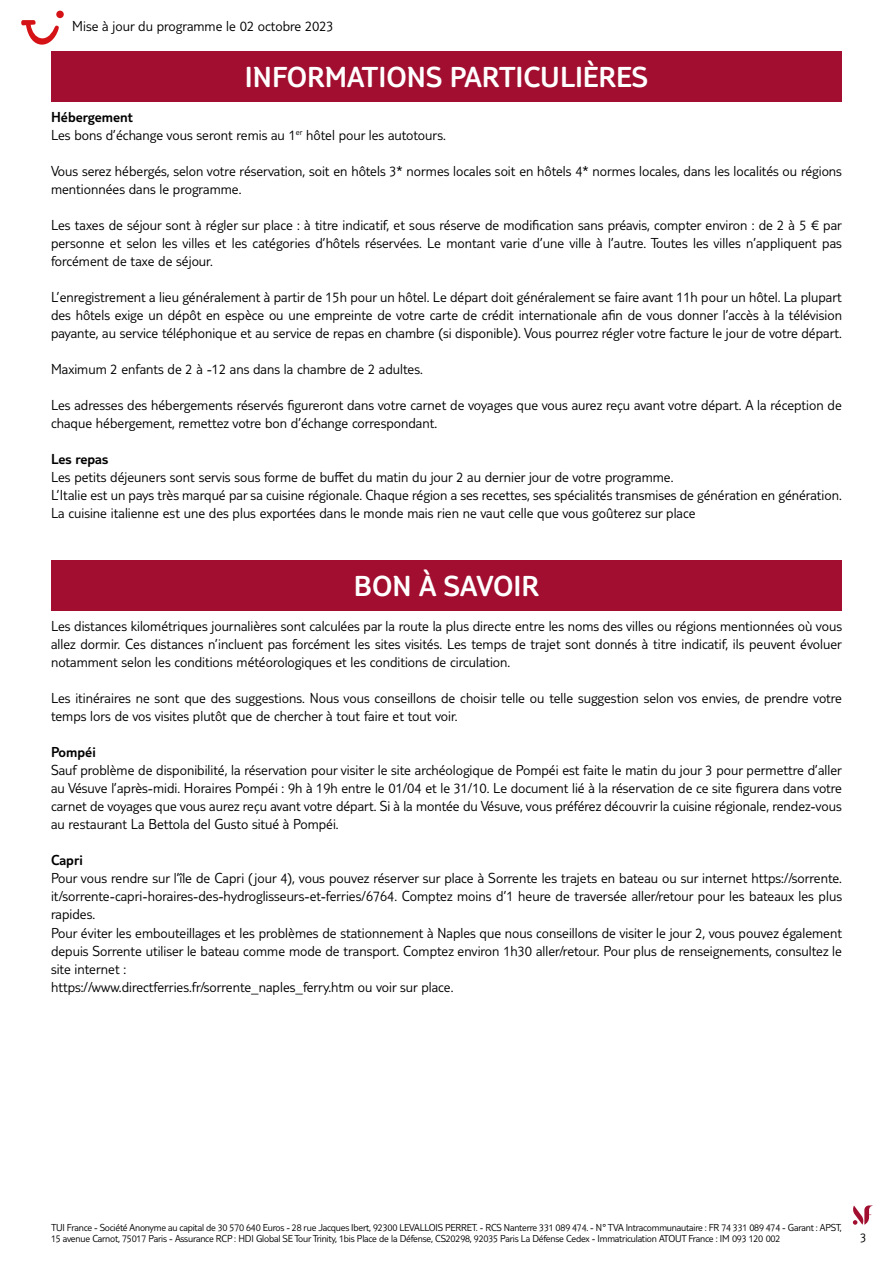
<style>
.page{position:relative;width:893px;height:1263px;background:#fff}
.page>*{position:absolute;margin:0;border:0;box-sizing:border-box;transform-origin:0 0}
.t1{font:300 30px "TUI Type";color:#fff}
.t2{font:300 15px/18px "TUI Type";color:#000}
.t3{font:300 15px "TUI Type";color:#000}
.t4{font:300 13.5px "TUI Type";color:#000}
.t5{font:300 10.5px/10.5px "TUI Type";letter-spacing:-.02em;color:#000}
.s1{font-style:inherit}
</style>
<div class="page">
<svg style="left:853px;top:1205px;width:20px;height:20px"></svg>
<div style="left:51px;top:51px;width:791px;height:51px;background:#a10e2f"></div>
<div style="left:51px;top:560px;width:791px;height:51px;background:#a10e2f"></div>
<svg style="left:21px;top:20px;width:38px;height:25px"></svg>
<div style="left:56px;top:11px;width:8px;height:7px;background:#d51317;border-radius:50%"></div>
<p class="t2" style="left:72px;top:17px;width:263px">Mise à jour du programme le 02 octobre 2023</p>
<h1 class="t1" style="left:245px;top:59px;width:405px">INFORMATIONS PARTICULIÈRES</h1>
<p class="t2" style="left:51px;top:108px;width:396px"><span class="s1">Hébergement<br></span>Les bons d’échange vous seront remis au 1<sup>er</sup> hôtel pour les autotours.</p>
<p class="t2" style="left:51px;top:162px;width:792px">Vous serez hébergés, selon votre réservation, soit en hôtels 3* normes locales soit en hôtels 4* normes locales, dans les localités ou régions mentionnées dans le programme.</p>
<p class="t2" style="left:51px;top:216px;width:793px;text-align:justify">Les taxes de séjour sont à régler sur place : à titre indicatif, et sous réserve de modification sans préavis, compter environ : de 2 à 5 € par personne et selon les villes et les catégories d’hôtels réservées. Le montant varie d’une ville à l’autre. Toutes les villes n’appliquent pas forcément de taxe de séjour.</p>
<p class="t2" style="left:51px;top:288px;width:792px;text-align:justify">L’enregistrement a lieu généralement à partir de 15h pour un hôtel. Le départ doit généralement se faire avant 11h pour un hôtel. La plupart des hôtels exige un dépôt en espèce ou une empreinte de votre carte de crédit internationale afin de vous donner l’accès à la télévision payante, au service téléphonique et au service de repas en chambre (si disponible). Vous pourrez régler votre facture le jour de votre départ.</p>
<p class="t2" style="left:51px;top:360px;width:373px">Maximum 2 enfants de 2 à -12 ans dans la chambre de 2 adultes.</p>
<p class="t2" style="left:51px;top:396px;width:792px">Les adresses des hébergements réservés figureront dans votre carnet de voyages que vous aurez reçu avant votre départ. A la réception de chaque hébergement, remettez votre bon d’échange correspondant.</p>
<p class="t3" style="left:51px;top:450px;width:59px">Les repas</p>
<p class="t2" style="left:51px;top:468px;width:792px">Les petits déjeuners sont servis sous forme de buffet du matin du jour 2 au dernier jour de votre programme.<br>L’Italie est un pays très marqué par sa cuisine régionale. Chaque région a ses recettes, ses spécialités transmises de génération en génération.<br>La cuisine italienne est une des plus exportées dans le monde mais rien ne vaut celle que vous goûterez sur place</p>
<h1 class="t1" style="left:354px;top:569px;width:187px">BON À SAVOIR</h1>
<p class="t2" style="left:51px;top:617px;width:792px;text-align:justify">Les distances kilométriques journalières sont calculées par la route la plus directe entre les noms des villes ou régions mentionnées où vous allez dormir. Ces distances n’incluent pas forcément les sites visités. Les temps de trajet sont donnés à titre indicatif, ils peuvent évoluer notamment selon les conditions météorologiques et les conditions de circulation.</p>
<p class="t2" style="left:51px;top:689px;width:792px">Les itinéraires ne sont que des suggestions. Nous vous conseillons de choisir telle ou telle suggestion selon vos envies, de prendre votre temps lors de vos visites plutôt que de chercher à tout faire et tout voir.</p>
<p class="t3" style="left:51px;top:744px;width:46px">Pompéi</p>
<p class="t2" style="left:51px;top:761px;width:792px;text-align:justify">Sauf problème de disponibilité, la réservation pour visiter le site archéologique de Pompéi est faite le matin du jour 3 pour permettre d’aller au Vésuve l’après-midi. Horaires Pompéi : 9h à 19h entre le 01/04 et le 31/10. Le document lié à la réservation de ce site figurera dans votre carnet de voyages que vous aurez reçu avant votre départ. Si à la montée du Vésuve, vous préférez découvrir la cuisine régionale, rendez-vous au restaurant La Bettola del Gusto situé à Pompéi.</p>
<p class="t3" style="left:51px;top:852px;width:33px">Capri</p>
<p class="t2" style="left:51px;top:869px;width:792px">Pour vous rendre sur l’île de Capri (jour 4), vous pouvez réserver sur place à Sorrente les trajets en bateau ou sur internet https://sorrente. it/sorrente-capri-horaires-des-hydroglisseurs-et-ferries/6764. Comptez moins d’1 heure de traversée aller/retour pour les bateaux les plus rapides.<br>Pour éviter les embouteillages et les problèmes de stationnement à Naples que nous conseillons de visiter le jour 2, vous pouvez également depuis Sorrente utiliser le bateau comme mode de transport. Comptez environ 1h30 aller/retour. Pour plus de renseignements, consultez le site internet :<br>https://www.directferries.fr/sorrente_naples_ferry.htm ou voir sur place.</p>
<p class="t5" style="left:51px;top:1222px;width:792px">TUI France - Société Anonyme au capital de 30 570 640 Euros - 28 rue Jacques Ibert, 92300 LEVALLOIS PERRET. - RCS Nanterre 331 089 474. - N° TVA Intracommunautaire : FR 74 331 089 474 - Garant : APST,<br>15 avenue Carnot, 75017 Paris - Assurance RCP : HDI Global SE Tour Trinity, 1bis Place de la Défense, CS20298, 92035 Paris La Défense Cedex - Immatriculation ATOUT France : IM 093 120 002</p>
<p class="t4" style="left:860px;top:1229px;width:8px">3</p>
</div>
